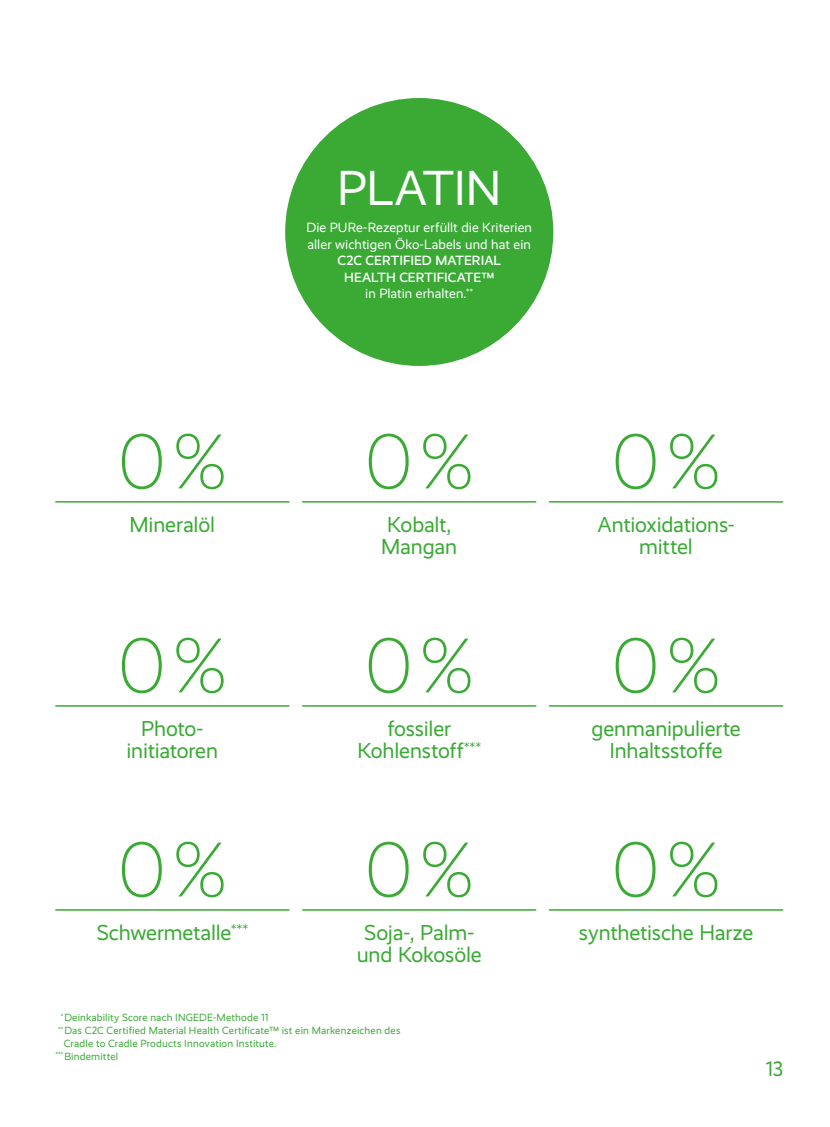
<style>
.page{position:relative;width:830px;height:1127px;background:#fff}
.page>*{position:absolute;margin:0;border:0;box-sizing:border-box;transform-origin:0 0}
.t1{font:300 78px "Realist";color:#3aaa35}
.t2{font:49.5px "Realist";letter-spacing:-.005em;color:#fff}
.t3{font:21.75px/22.5px "Realist";letter-spacing:-.01em;color:#3aaa35;text-align:center}
.t4{font:21px "Realist";color:#3aaa35}
.t5{font:13.5px/16.5px "Realist";letter-spacing:.005em;color:#fff}
.t6{font:500 13.5px/16.5px "Realist";letter-spacing:.005em;color:#fff;text-align:center}
.t7{font:10.5px "Realist";letter-spacing:.015em;color:#3aaa35}
.s1{font-weight:400}
</style>
<div class="page">
<div style="left:285px;top:98px;width:268px;height:268px;background:#3aaa35;border-radius:50%"></div>
<hr style="left:55px;top:501px;width:234px;height:2px;background:#3aaa35">
<hr style="left:302px;top:501px;width:234px;height:2px;background:#3aaa35">
<hr style="left:549px;top:501px;width:233px;height:2px;background:#3aaa35">
<hr style="left:55px;top:705px;width:234px;height:2px;background:#3aaa35">
<hr style="left:302px;top:705px;width:234px;height:2px;background:#3aaa35">
<hr style="left:549px;top:705px;width:233px;height:2px;background:#3aaa35">
<hr style="left:55px;top:909px;width:234px;height:2px;background:#3aaa35">
<hr style="left:302px;top:909px;width:234px;height:2px;background:#3aaa35">
<hr style="left:549px;top:909px;width:233px;height:2px;background:#3aaa35">
<h2 class="t2" style="left:337px;top:160px;width:166px">PLATIN</h2>
<p class="t5" style="left:306px;top:219px;width:227px">Die PURe-Rezeptur erfüllt die Kriterien aller wichtigen Öko-Labels und hat ein</p>
<p class="t6" style="left:337px;top:252px;width:165px">C2C CERTIFIED MATERIAL<br>HEALTH CERTIFICATE™ <span class="s1">in Platin erhalten.</span><sup>**</sup></p>
<h1 class="t1" style="left:117px;top:419px;width:111px">0 %</h1>
<p class="t3" style="left:130px;top:513px;width:87px">Mineralöl</p>
<h1 class="t1" style="left:117px;top:623px;width:111px">0 %</h1>
<p class="t3" style="left:126px;top:717px;width:93px">Photo&shy;initiatoren</p>
<h1 class="t1" style="left:117px;top:827px;width:111px">0 %</h1>
<p class="t3" style="left:97px;top:921px;width:153px">Schwermetalle<sup>***</sup></p>
<h1 class="t1" style="left:364px;top:419px;width:111px">0 %</h1>
<p class="t3" style="left:381px;top:513px;width:77px;text-align:left">Kobalt,<br>Mangan</p>
<h1 class="t1" style="left:364px;top:623px;width:111px">0 %</h1>
<p class="t3" style="left:357px;top:717px;width:125px">fossiler<br>Kohlenstoff<sup>***</sup></p>
<h1 class="t1" style="left:364px;top:827px;width:111px">0 %</h1>
<p class="t3" style="left:356px;top:921px;width:126px">Soja-, Palm&shy;und Kokosöle</p>
<p class="t7" style="left:61px;top:1012px;width:209px"><sup>*</sup> Deinkability Score nach INGEDE-Methode 11</p>
<p class="t7" style="left:58px;top:1024px;width:344px"><sup>**</sup>Das C2C Certified Material Health Certificate™ ist ein Markenzeichen des</p>
<p class="t7" style="left:64px;top:1037px;width:214px">Cradle to Cradle Products Innovation Institute.</p>
<p class="t7" style="left:55px;top:1050px;width:64px"><sup>***</sup> Bindemittel</p>
<h1 class="t1" style="left:611px;top:419px;width:111px">0 %</h1>
<p class="t3" style="left:597px;top:513px;width:137px">Antioxidations&shy;mittel</p>
<h1 class="t1" style="left:611px;top:623px;width:111px">0 %</h1>
<p class="t3" style="left:591px;top:717px;width:151px">genmanipulierte<br>Inhaltsstoffe</p>
<h1 class="t1" style="left:611px;top:827px;width:111px">0 %</h1>
<p class="t3" style="left:578px;top:921px;width:176px">synthetische Harze</p>
<p class="t4" style="left:765px;top:1057px;width:19px">13</p>
</div>
